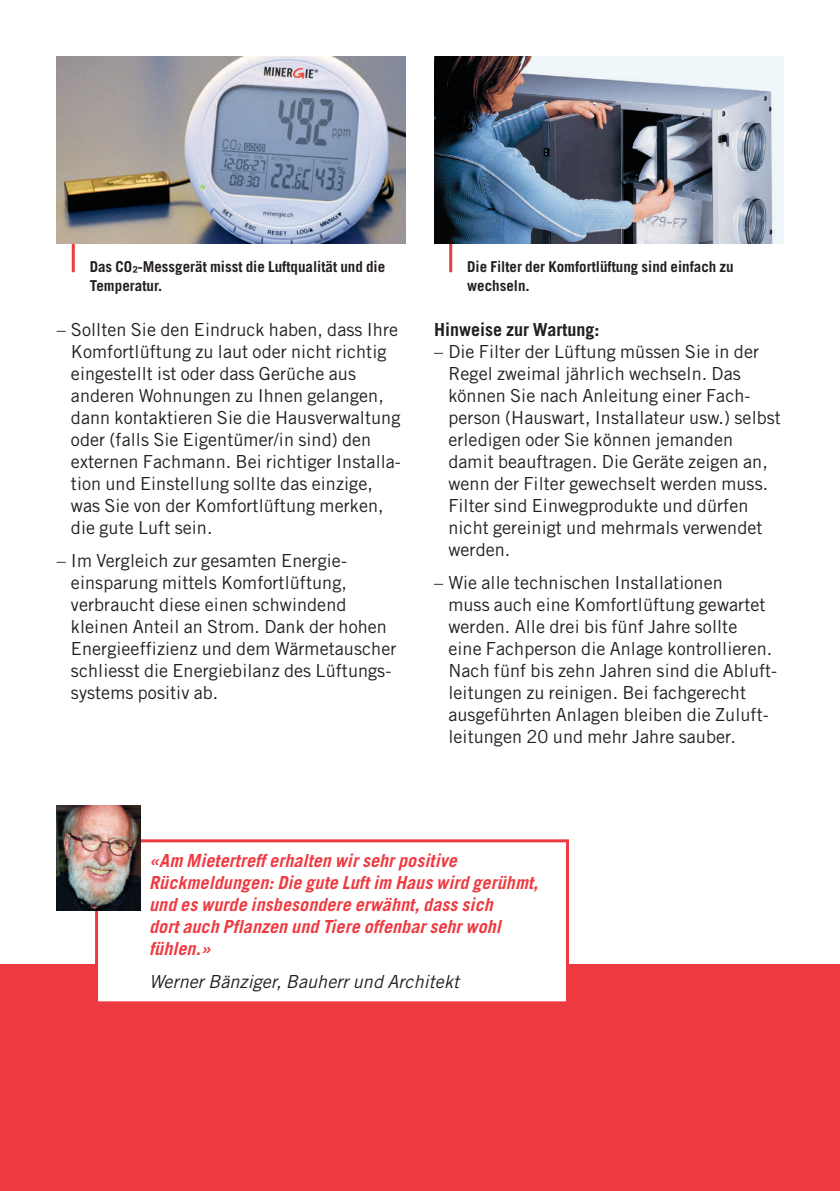
<style>
.page{position:relative;width:840px;height:1191px;background:#fff}
.page>*{position:absolute;margin:0;border:0;box-sizing:border-box;transform-origin:0 0}
.t1{font:18px/22px "Trade Gothic LT Std";letter-spacing:.005em;color:#231f20}
.t2{font:italic 700 18px/22px "Trade Gothic LT Std";letter-spacing:.005em;color:#ee3a41}
.t3{font:italic 18px "Trade Gothic LT Std";letter-spacing:.005em;color:#231f20}
.t4{font:700 18px "Trade Gothic LT Std";color:#231f20}
.t5{font:700 15px/19px "Trade Gothic LT Std";color:#231f20}
</style>
<div class="page">
<div style="left:0;top:964px;width:839px;height:227px;background:#ee3a41"></div>
<img style="left:57px;top:57px;width:348px;height:187px">
<img style="left:434px;top:57px;width:348px;height:187px">
<hr style="left:72px;top:244px;width:3px;height:28px;background:#ee3a41">
<hr style="left:449px;top:244px;width:3px;height:28px;background:#ee3a41">
<div style="left:96px;top:841px;width:471px;height:161px;background:#fff"></div>
<div style="left:95px;top:839px;width:473px;height:165px;border:3px solid #ee3a41"></div>
<img style="left:57px;top:805px;width:83px;height:105px">
<p class="t5" style="left:90px;top:257px;width:297px">Das CO²-Messgerät misst die Luftqualität und die<br>Temperatur.</p>
<p class="t5" style="left:467px;top:257px;width:268px">Die Filter der Komfortlüftung sind einfach zu wechseln.</p>
<p class="t4" style="left:434px;top:319px;width:167px">Hinweise zur Wartung:</p>
<p class="t1" style="left:448px;top:341px;width:334px;text-indent:-14px">– Die Filter der Lüftung müssen Sie in der Regel zweimal jährlich wechseln. Das können Sie nach Anleitung einer Fach&shy;person (Hauswart, Installateur usw.) selbst erledigen oder Sie können jemanden damit beauftragen. Die Geräte zeigen an, wenn der Filter gewechselt werden muss.<br>Filter sind Einwegprodukte und dürfen nicht gereinigt und mehrmals verwendet werden.</p>
<p class="t1" style="left:448px;top:571px;width:329px;text-indent:-14px">– Wie alle technischen Installationen<br>muss auch eine Komfortlüftung gewartet werden. Alle drei bis fünf Jahre sollte<br>eine Fachperson die Anlage kontrollieren.<br>Nach fünf bis zehn Jahren sind die Abluft&shy;leitungen zu reinigen. Bei fachgerecht ausgeführten Anlagen bleiben die Zuluft&shy;leitungen 20 und mehr Jahre sauber.</p>
<p class="t1" style="left:71px;top:319px;width:331px;text-indent:-14px">– Sollten Sie den Eindruck haben, dass Ihre Komfortlüftung zu laut oder nicht richtig eingestellt ist oder dass Gerüche aus anderen Wohnungen zu Ihnen gelangen, dann kontaktieren Sie die Hausverwaltung oder (falls Sie Eigentümer/in sind) den externen Fachmann. Bei richtiger Installa&shy;tion und Einstellung sollte das einzige, was Sie von der Komfortlüftung merken, die gute Luft sein.</p>
<p class="t1" style="left:71px;top:549px;width:327px;text-indent:-14px">– Im Vergleich zur gesamten Energie&shy;einsparung mittels Komfortlüftung, verbraucht diese einen schwindend kleinen Anteil an Strom. Dank der hohen Energieeffizienz und dem Wärmetauscher schliesst die Energiebilanz des Lüftungs&shy;systems positiv ab.</p>
<p class="t2" style="left:149px;top:849px;width:390px">«Am Mietertreff erhalten wir sehr positive Rückmeldungen: Die gute Luft im Haus wird gerühmt, und es wurde insbesondere erwähnt, dass sich<br>dort auch Pflanzen und Tiere offenbar sehr wohl fühlen.»</p>
<p class="t3" style="left:149px;top:970px;width:311px">Werner Bänziger, Bauherr und Architekt</p>
</div>
